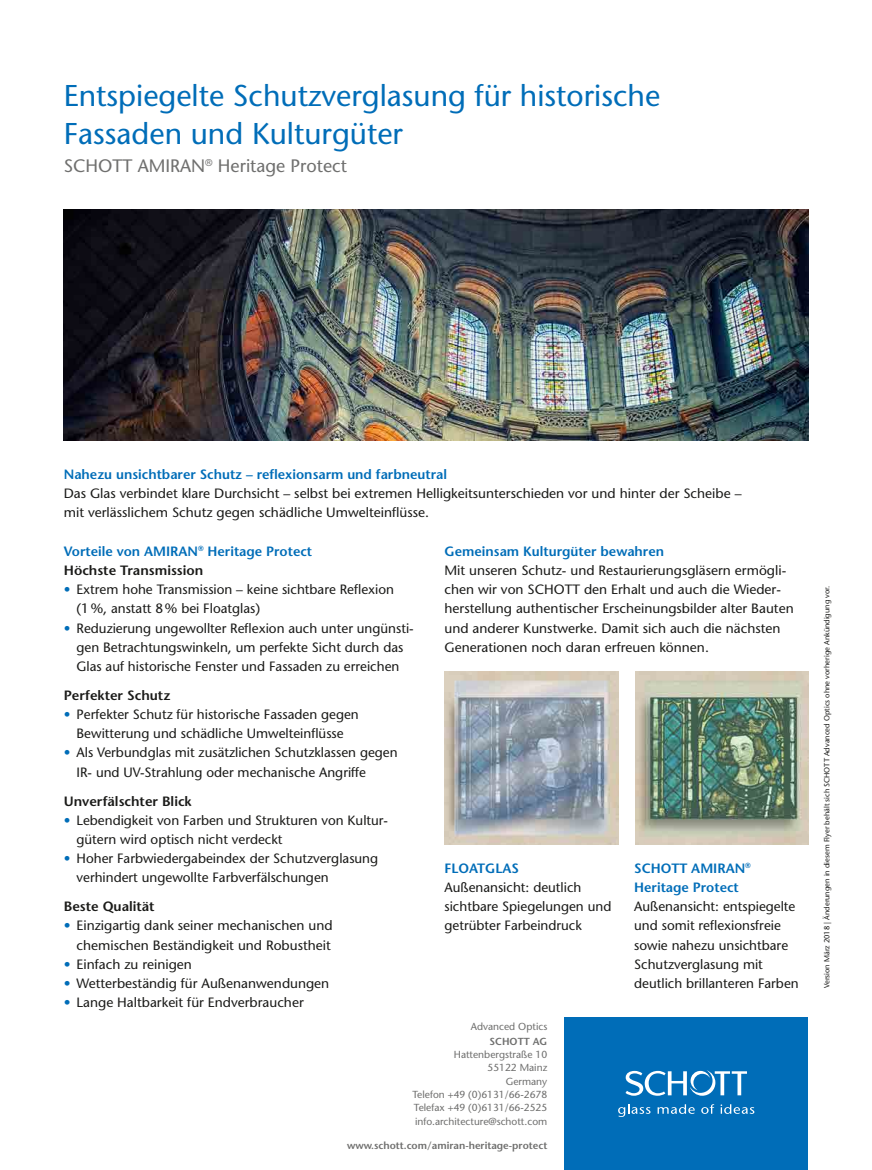
<style>
.page{position:relative;width:872px;height:1170px;background:#fff}
.page>*{position:absolute;margin:0;border:0;box-sizing:border-box;transform-origin:0 0}
.t1{font:500 30px/37.5px "Stone Sans Std";color:#006db8}
.t2{font:500 18px "Stone Sans Std";color:#6f6f6e}
.t3{font:500 13.5px/19.2px "Stone Sans Std";color:#1a1a18}
.t4{font:600 13.5px/19.2px "Stone Sans Std";color:#006db8}
.t5{font:600 13.5px "Stone Sans Std";color:#1a1a18}
.t6{font:500 10.2px/13.4px "Stone Sans Std";color:#6f6f6e;text-align:right}
.t7{font:600 10.2px "Stone Sans Std";color:#6f6f6e}
.t8{font:500 7.5px "Stone Sans Std";color:#1a1a18}
.s1{color:#1a1a18}
.s2{color:#006db8}
</style>
<div class="page">
<div style="left:564px;top:1017px;width:244px;height:152px;background:#006db8"></div>
<svg style="left:618px;top:1104px;width:32px;height:12px"></svg>
<svg style="left:657px;top:1104px;width:38px;height:9px"></svg>
<svg style="left:701px;top:1104px;width:13px;height:9px"></svg>
<svg style="left:720px;top:1104px;width:34px;height:9px"></svg>
<svg style="left:625px;top:1070px;width:122px;height:25px"></svg>
<img style="left:445px;top:671px;width:173px;height:173px">
<img style="left:635px;top:671px;width:173px;height:173px">
<img style="left:64px;top:210px;width:744px;height:230px">
<h1 class="t1" style="left:64px;top:77px;width:598px">Entspiegelte Schutzverglasung für historische<br>Fassaden und Kulturgüter</h1>
<h2 class="t2" style="left:64px;top:154px;width:285px">SCHOTT AMIRAN<sup>®</sup> Heritage Protect</h2>
<p class="t4" style="left:64px;top:464px;width:385px">Nahezu unsichtbarer Schutz – reflexionsarm und farbneutral</p>
<p class="t3" style="left:64px;top:484px;width:679px">Das Glas verbindet klare Durchsicht – selbst bei extremen Helligkeitsunterschieden vor und hinter der Scheibe – mit verlässlichem Schutz gegen schädliche Umwelteinflüsse.</p>
<p class="t4" style="left:64px;top:541px;width:250px">Vorteile von AMIRAN<sup>®</sup> Heritage Protect<br><span class="s1">Höchste Transmission</span></p>
<p class="t3" style="left:77px;top:580px;width:319px;text-indent:-13px"><span class="s2">•</span> Extrem hohe Transmission – keine sichtbare Reflexion (1%, anstatt 8% bei Floatglas)</p>
<p class="t3" style="left:64px;top:618px;width:351px;text-align:center"><span class="s2">•</span> Reduzierung ungewollter Reflexion auch unter ungünsti&shy;gen Betrachtungswinkeln, um perfekte Sicht durch das<br>Glas auf historische Fenster und Fassaden zu erreichen</p>
<p class="t5" style="left:64px;top:687px;width:108px">Perfekter Schutz</p>
<p class="t3" style="left:64px;top:704px;width:296px;text-align:center"><span class="s2">•</span> Perfekter Schutz für historische Fassaden gegen<br>Bewitterung und schädliche Umwelteinflüsse</p>
<p class="t3" style="left:77px;top:743px;width:322px;text-indent:-13px"><span class="s2">•</span> Als Verbundglas mit zusätzlichen Schutzklassen gegen<br>IR- und UV-Strahlung oder mechanische Angriffe</p>
<p class="t5" style="left:64px;top:792px;width:129px">Unverfälschter Blick</p>
<p class="t3" style="left:77px;top:810px;width:313px;text-indent:-13px"><span class="s2">•</span> Lebendigkeit von Farben und Strukturen von Kultur&shy;gütern wird optisch nicht verdeckt</p>
<p class="t3" style="left:77px;top:848px;width:303px;text-indent:-13px"><span class="s2">•</span> Hoher Farbwiedergabeindex der Schutzverglasung verhindert ungewollte Farbverfälschungen</p>
<p class="t5" style="left:64px;top:898px;width:92px">Beste Qualität</p>
<p class="t3" style="left:64px;top:916px;width:270px;text-align:right"><span class="s2">•</span> Einzigartig dank seiner mechanischen und chemischen Beständigkeit und Robustheit</p>
<p class="t3" style="left:64px;top:954px;width:130px"><span class="s2">•</span> Einfach zu reinigen</p>
<p class="t3" style="left:64px;top:973px;width:267px"><span class="s2">•</span> Wetterbeständig für Außenanwendungen</p>
<p class="t3" style="left:64px;top:992px;width:241px"><span class="s2">•</span> Lange Haltbarkeit für Endverbraucher</p>
<p class="t4" style="left:444px;top:541px;width:221px">Gemeinsam Kulturgüter bewahren</p>
<p class="t3" style="left:444px;top:560px;width:351px">Mit unseren Schutz- und Restaurierungsgläsern ermögli&shy;chen wir von SCHOTT den Erhalt und auch die Wieder&shy;herstellung authentischer Erscheinungsbilder alter Bauten und anderer Kunstwerke. Damit sich auch die nächsten Generationen noch daran erfreuen können.</p>
<p class="t4" style="left:634px;top:858px;width:118px">SCHOTT AMIRAN<sup>®<br></sup>Heritage Protect</p>
<p class="t3" style="left:634px;top:896px;width:166px">Außenansicht: entspiegelte und somit reflexionsfreie sowie nahezu unsichtbare<br>Schutzverglasung mit deutlich brillanteren Farben</p>
<p class="t4" style="left:444px;top:858px;width:76px">FLOATGLAS</p>
<p class="t3" style="left:444px;top:877px;width:168px">Außenansicht: deutlich sichtbare Spiegelungen und getrübter Farbeindruck</p>
<p class="t6" style="left:471px;top:1020px;width:78px">Advanced Optics</p>
<p class="t7" style="left:489px;top:1034px;width:59px">SCHOTT AG</p>
<p class="t6" style="left:412px;top:1047px;width:136px">Hattenbergstraße 10<br>55122 Mainz<br>Germany<br>Telefon +49 (0)6131/66-2678<br>Telefax +49 (0)6131/66-2525 info.architecture@schott.com</p>
<p class="t7" style="left:347px;top:1138px;width:202px">www.schott.com/amiran-heritage-protect</p>
<p class="t8" style="left:822px;top:987px;width:404px;rotate:-90deg">Version März 2018 | Änderungen in diesem Flyer behält sich SCHOTT Advanced Optics ohne vorherige Ankündigung vor.</p>
</div>
